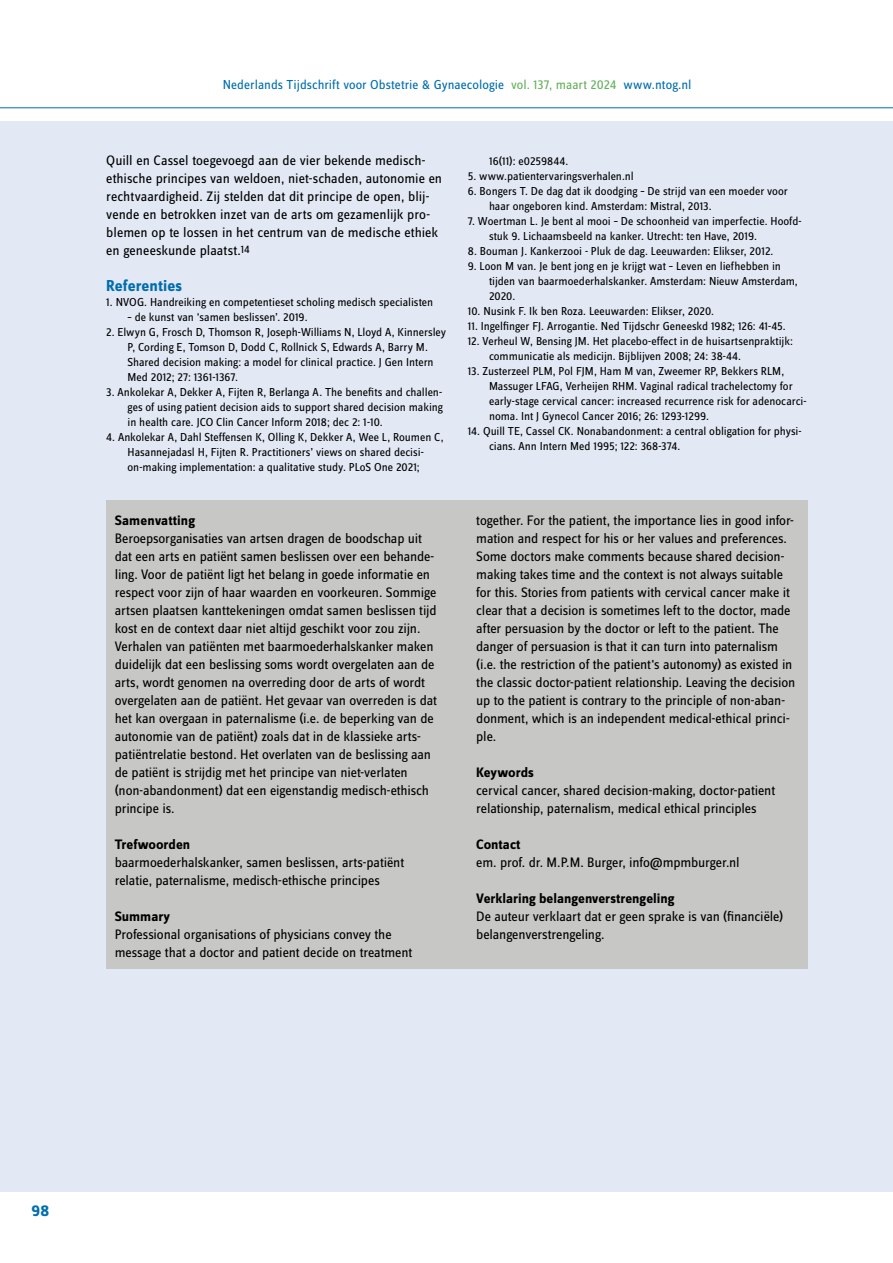
<style>
.page{position:relative;width:893px;height:1263px;background:#fff}
.page>*{position:absolute;margin:0;border:0;box-sizing:border-box;transform-origin:0 0}
.t1{font:700 16.5px "Zine Sans Dis";letter-spacing:.005em;color:#006eae}
.t2{font:14.25px/18px "Zine Sans Dis";letter-spacing:-.01em;color:#000}
.t3{font:700 14.25px "Zine Sans Dis";color:#000}
.t4{font:13.5px "Zine Sans Dis";letter-spacing:.005em;color:#006eae}
.t5{font:12px/15px "Zine Sans Dis";letter-spacing:-.005em;color:#000}
.s1{color:#63b15a}
</style>
<div class="page">
<div style="left:0;top:121px;width:893px;height:1070px;background:#e2e8f4"></div>
<hr style="left:0;top:107px;width:893px;height:1px;background:#006eae">
<div style="left:106px;top:500px;width:702px;height:468px;background:#c7c7c5"></div>
<p class="t4" style="left:223px;top:78px;width:470px">Nederlands Tijdschrift voor Obstetrie &amp; Gynaecologie <span class="s1">vol. 137, maart 2024</span> www.ntog.nl</p>
<p class="t2" style="left:106px;top:152px;width:337px">Quill en Cassel toegevoegd aan de vier bekende medisch&shy;ethische principes van weldoen, niet-schaden, autonomie en rechtvaardigheid. Zij stelden dat dit principe de open, blij&shy;vende en betrokken inzet van de arts om gezamenlijk pro&shy;blemen op te lossen in het centrum van de medische ethiek en geneeskunde plaatst.<sup>14</sup></p>
<p class="t1" style="left:106px;top:278px;width:77px">Referenties</p>
<p class="t5" style="left:106px;top:295px;width:328px">1. NVOG. Handreiking en competentieset scholing medisch specialisten</p>
<p class="t5" style="left:128px;top:310px;width:181px">– de kunst van ‘samen beslissen’. 2019.</p>
<p class="t5" style="left:128px;top:325px;width:320px;text-indent:-21px">2. Elwyn G, Frosch D, Thomson R, Joseph-Williams N, Lloyd A, Kinnersley P, Cording E, Tomson D, Dodd C, Rollnick S, Edwards A, Barry M.<br>Shared decision making: a model for clinical practice. J Gen Intern Med 2012; 27: 1361-1367.</p>
<p class="t5" style="left:128px;top:385px;width:317px;text-align:justify;text-indent:-21px">3. Ankolekar A, Dekker A, Fijten R, Berlanga A. The benefits and challen&shy;ges of using patient decision aids to support shared decision making in health care. JCO Clin Cancer Inform 2018; dec 2: 1-10.</p>
<p class="t5" style="left:106px;top:430px;width:339px;text-align:center">4. Ankolekar A, Dahl Steffensen K, Olling K, Dekker A, Wee L, Roumen C,<br>Hasannejadasl H, Fijten R. Practitioners’ views on shared decisi&shy;on-making implementation: a qualitative study. PLoS One 2021;</p>
<p class="t3" style="left:115px;top:513px;width:82px">Samenvatting</p>
<p class="t2" style="left:115px;top:530px;width:324px">Beroepsorganisaties van artsen dragen de boodschap uit dat een arts en patiënt samen beslissen over een behande&shy;ling. Voor de patiënt ligt het belang in goede informatie en respect voor zijn of haar waarden en voorkeuren. Sommige artsen plaatsen kanttekeningen omdat samen beslissen tijd kost en de context daar niet altijd geschikt voor zou zijn.<br>Verhalen van patiënten met baarmoederhalskanker maken duidelijk dat een beslissing soms wordt overgelaten aan de arts, wordt genomen na overreding door de arts of wordt overgelaten aan de patiënt. Het gevaar van overreden is dat het kan overgaan in paternalisme (i.e. de beperking van de autonomie van de patiënt) zoals dat in de klassieke arts&shy;patiëntrelatie bestond. Het overlaten van de beslissing aan de patiënt is strijdig met het principe van niet-verlaten (non-abandonment) dat een eigenstandig medisch-ethisch principe is.</p>
<p class="t3" style="left:115px;top:837px;width:77px">Trefwoorden</p>
<p class="t2" style="left:115px;top:854px;width:291px">baarmoederhalskanker, samen beslissen, arts-patiënt relatie, paternalisme, medisch-ethische principes</p>
<p class="t3" style="left:115px;top:909px;width:57px">Summary</p>
<p class="t2" style="left:115px;top:926px;width:299px">Professional organisations of physicians convey the message that a doctor and patient decide on treatment</p>
<p class="t5" style="left:489px;top:154px;width:81px">16(11): e0259844.</p>
<p class="t5" style="left:468px;top:169px;width:167px">5. www.patientervaringsverhalen.nl</p>
<p class="t5" style="left:489px;top:184px;width:300px;text-indent:-21px">6. Bongers T. De dag dat ik doodging – De strijd van een moeder voor haar ongeboren kind. Amsterdam: Mistral, 2013.</p>
<p class="t5" style="left:489px;top:214px;width:314px;text-indent:-21px">7. Woertman L. Je bent al mooi – De schoonheid van imperfectie. Hoofd&shy;stuk 9. Lichaamsbeeld na kanker. Utrecht: ten Have, 2019.</p>
<p class="t5" style="left:468px;top:244px;width:307px">8. Bouman J. Kankerzooi - Pluk de dag. Leeuwarden: Elikser, 2012.</p>
<p class="t5" style="left:489px;top:259px;width:310px;text-indent:-21px">9. Loon M van. Je bent jong en je krijgt wat – Leven en liefhebben in tijden van baarmoederhalskanker. Amsterdam: Nieuw Amsterdam,<br>2020.</p>
<p class="t5" style="left:468px;top:304px;width:248px">10. Nusink F. Ik ben Roza. Leeuwarden: Elikser, 2020.</p>
<p class="t5" style="left:468px;top:319px;width:320px">11. Ingelfinger FJ. Arrogantie. Ned Tijdschr Geneeskd 1982; 126: 41-45.</p>
<p class="t5" style="left:489px;top:334px;width:306px;text-indent:-21px">12. Verheul W, Bensing JM. Het placebo-effect in de huisartsenpraktijk: communicatie als medicijn. Bijblijven 2008; 24: 38-44.</p>
<p class="t5" style="left:489px;top:364px;width:319px;text-indent:-21px">13. Zusterzeel PLM, Pol FJM, Ham M van, Zweemer RP, Bekkers RLM, Massuger LFAG, Verheijen RHM. Vaginal radical trachelectomy for early-stage cervical cancer: increased recurrence risk for adenocarci&shy;noma. Int J Gynecol Cancer 2016; 26: 1293-1299.</p>
<p class="t5" style="left:489px;top:424px;width:314px;text-indent:-21px">14. Quill TE, Cassel CK. Nonabandonment: a central obligation for physi&shy;cians. Ann Intern Med 1995; 122: 368-374.</p>
<p class="t2" style="left:476px;top:512px;width:321px">together. For the patient, the importance lies in good infor&shy;mation and respect for his or her values and preferences.<br>Some doctors make comments because shared decision&shy;making takes time and the context is not always suitable for this. Stories from patients with cervical cancer make it clear that a decision is sometimes left to the doctor, made after persuasion by the doctor or left to the patient. The danger of persuasion is that it can turn into paternalism (i.e. the restriction of the patient's autonomy) as existed in the classic doctor-patient relationship. Leaving the decision up to the patient is contrary to the principle of non-aban&shy;donment, which is an independent medical-ethical princi&shy;ple.</p>
<p class="t3" style="left:476px;top:765px;width:59px">Keywords</p>
<p class="t2" style="left:476px;top:782px;width:300px">cervical cancer, shared decision-making, doctor-patient relationship, paternalism, medical ethical principles</p>
<p class="t3" style="left:476px;top:837px;width:46px">Contact</p>
<p class="t2" style="left:476px;top:854px;width:265px">em. prof. dr. M.P.M. Burger, info@mpmburger.nl</p>
<p class="t3" style="left:476px;top:891px;width:200px">Verklaring belangenverstrengeling</p>
<p class="t2" style="left:476px;top:908px;width:309px">De auteur verklaart dat er geen sprake is van (financiële) belangenverstrengeling.</p>
<p class="t1" style="left:32px;top:1202px;width:19px">98</p>
</div>
